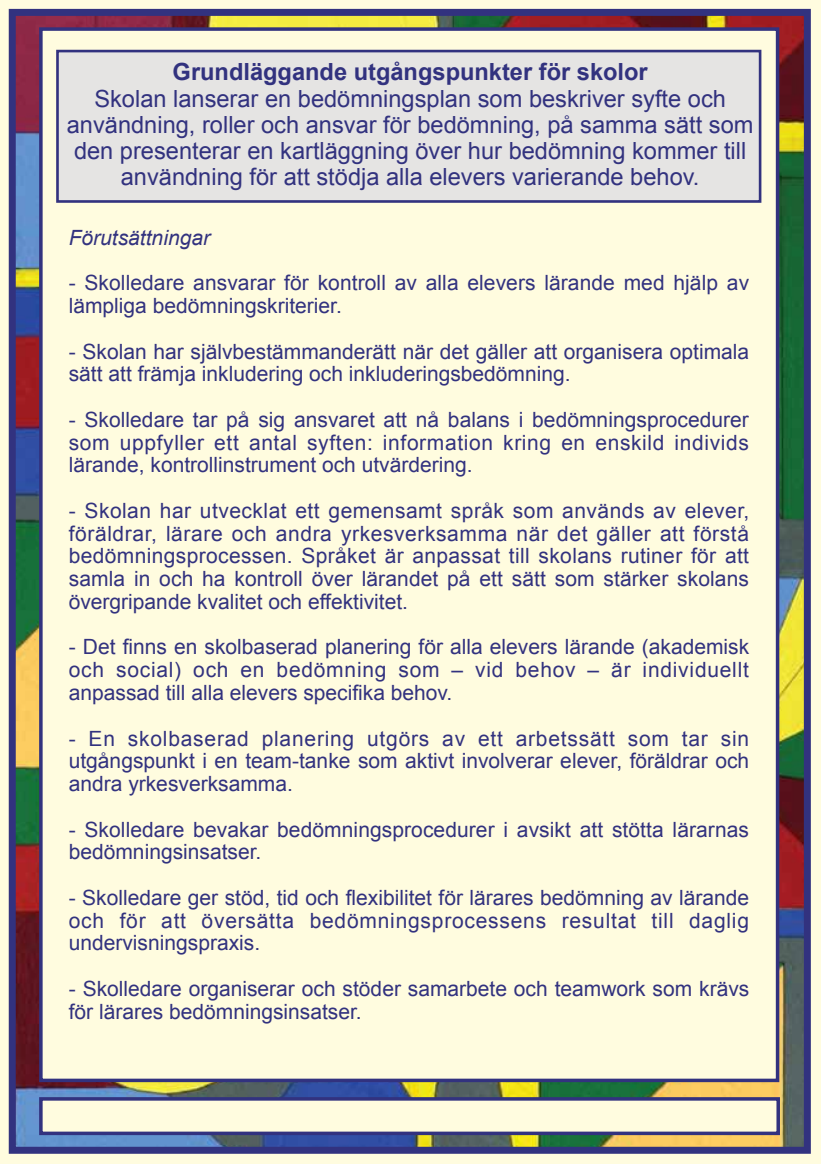
<style>
.page{position:relative;width:821px;height:1164px;background:#fff}
.page>*{position:absolute;margin:0;border:0;box-sizing:border-box;transform-origin:0 0}
.t1{font:23.62px/26.2px "Arial";color:#32327f;text-align:center}
.t2{font:700 23.62px "Arial";color:#32327f}
.t3{font:21px/22.8px "Arial";color:#32327f;text-align:justify}
.t4{font:italic 21px "Arial";color:#32327f}
</style>
<div class="page">
<img style="left:17px;top:17px;width:786px;height:1128px">
<div style="left:0;top:0;width:821px;height:12px;background:#fffcdf"></div>
<div style="left:807px;top:0;width:14px;height:1163px;background:#fffcdf"></div>
<div style="left:0;top:1150px;width:821px;height:13px;background:#fffcdf"></div>
<div style="left:0;top:0;width:12px;height:1163px;background:#fffcdf"></div>
<div style="left:9px;top:9px;width:802px;height:1144px;border:7px solid #32327f"></div>
<div style="left:39px;top:27px;width:740px;height:1054px;background:#fffcdf;border:4px solid #32327f"></div>
<div style="left:56px;top:50px;width:705px;height:153px;background:#e5e4e3;border:3px solid #32327f"></div>
<div style="left:39px;top:1096px;width:741px;height:38px;background:#fffcdf;border:4px solid #32327f"></div>
<p class="t2" style="left:173px;top:56px;width:477px">Grundläggande utgångspunkter för skolor</p>
<p class="t1" style="left:67px;top:85px;width:688px">Skolan lanserar en bedömningsplan som beskriver syfte och användning, roller och ansvar för bedömning, på samma sätt som den presenterar en kartläggning över hur bedömning kommer till användning för att stödja alla elevers varierande behov.</p>
<p class="t4" style="left:69px;top:224px;width:143px">Förutsättningar</p>
<p class="t3" style="left:69px;top:272px;width:682px">- Skolledare ansvarar för kontroll av alla elevers lärande med hjälp av lämpliga bedömningskriterier.</p>
<p class="t3" style="left:69px;top:340px;width:682px">- Skolan har självbestämmanderätt när det gäller att organisera optimala sätt att främja inkludering och inkluderingsbedömning.</p>
<p class="t3" style="left:69px;top:408px;width:682px">- Skolledare tar på sig ansvaret att nå balans i bedömningsprocedurer som uppfyller ett antal syften: information kring en enskild individs lärande, kontrollinstrument och utvärdering.</p>
<p class="t3" style="left:69px;top:499px;width:682px">- Skolan har utvecklat ett gemensamt språk som används av elever, föräldrar, lärare och andra yrkesverksamma när det gäller att förstå bedömningsprocessen. Språket är anpassat till skolans rutiner för att samla in och ha kontroll över lärandet på ett sätt som stärker skolans övergripande kvalitet och effektivitet.</p>
<p class="t3" style="left:69px;top:636px;width:682px">- Det finns en skolbaserad planering för alla elevers lärande (akademisk och social) och en bedömning som – vid behov – är individuellt anpassad till alla elevers specifika behov.</p>
<p class="t3" style="left:69px;top:727px;width:682px">- En skolbaserad planering utgörs av ett arbetssätt som tar sin utgångspunkt i en team-tanke som aktivt involverar elever, föräldrar och andra yrkesverksamma.</p>
<p class="t3" style="left:69px;top:818px;width:682px">- Skolledare bevakar bedömningsprocedurer i avsikt att stötta lärarnas bedömningsinsatser.</p>
<p class="t3" style="left:69px;top:886px;width:682px">- Skolledare ger stöd, tid och flexibilitet för lärares bedömning av lärande och för att översätta bedömningsprocessens resultat till daglig undervisningspraxis.</p>
<p class="t3" style="left:69px;top:977px;width:682px">- Skolledare organiserar och stöder samarbete och teamwork som krävs för lärares bedömningsinsatser.</p>
</div>
